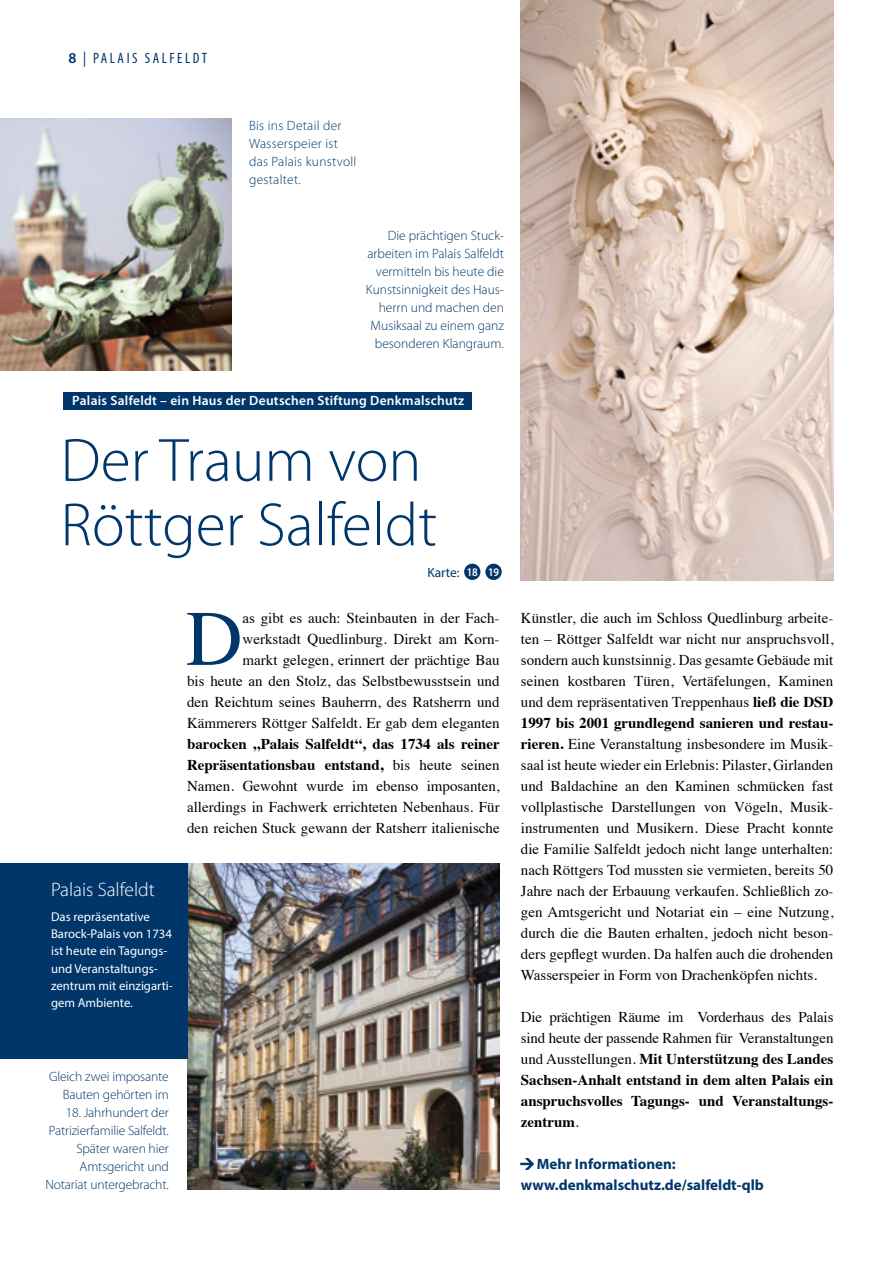
<style>
.page{position:relative;width:893px;height:1263px;background:#fff}
.page>*{position:absolute;margin:0;border:0;box-sizing:border-box;transform-origin:0 0}
._03_Text_Initial{font:78.45px "Times";color:#00366a}
._01_head{font:300 61.5px "Myriad Pro";color:#00366a}
._05_Bu{font:300 19.5px "Myriad Pro";color:#fff}
._03_Text_Initial-2{font:15px/21px "Times";color:#000;text-align:justify}
._03_Text{font:700 15px/21px "Times";color:#000;text-align:justify}
.www{font:700 15px/21px "Myriad Pro";color:#00366a}
.t1{font:condensed 15px "Myriad Pro";letter-spacing:.17em;color:#00366a}
._05_Bu-2{font:300 13.5px/18px "Myriad Pro";color:#00366a;text-align:right}
._05_Bu-3{font:300 13.5px/18px "Myriad Pro";letter-spacing:.02em;color:#00366a}
._01_head-2{font:600 13.5px "Myriad Pro";letter-spacing:.02em;color:#fff}
._01_head-3{font:13.5px "Myriad Pro";letter-spacing:.005em;color:#00366a}
._05_Bu-4{font:12.75px/17.1px "Myriad Pro";color:#fff}
.Zahl{font:600 11.7px "Myriad Pro";color:#fff;scale:.9 1}
.s1{font-weight:600;font-stretch:normal}
.s2{font-weight:700}
.s3{font-weight:400}
.s4{font-family:"Arrowdyn";font-weight:500}
</style>
<div class="page">
<img style="left:521px;top:0;width:312px;height:581px">
<svg style="left:520px;top:1158px;width:15px;height:12px"></svg>
<img style="left:187px;top:863px;width:313px;height:326px">
<img style="left:0;top:119px;width:232px;height:252px">
<div style="left:464px;top:564px;width:16px;height:16px;background:#00366a;border-radius:50%"></div>
<div style="left:485px;top:564px;width:17px;height:16px;background:#00366a;border-radius:50%"></div>
<div style="left:64px;top:392px;width:408px;height:17px;background:#00366a"></div>
<div style="left:0;top:863px;width:187px;height:196px;background:#00366a"></div>
<p class="t1" style="left:68px;top:50px;width:140px"><span class="s1">8</span> | PALAIS SALFELDT</p>
<p class="_05_Bu-3" style="left:249px;top:117px;width:109px">Bis ins Detail der<br>Wasserspeier ist das Palais kunstvoll gestaltet.</p>
<p class="_05_Bu-2" style="left:366px;top:227px;width:139px">Die prächtigen Stuck&shy;arbeiten im Palais Salfeldt vermitteln bis heute die<br>Kunstsinnigkeit des Haus&shy;herrn und machen den<br>Musiksaal zu einem ganz besonderen Klangraum.</p>
<p class="_01_head-2" style="left:72px;top:393px;width:393px">Palais Salfeldt – ein Haus der Deutschen Stiftung Denkmalschutz</p>
<p class="_01_head" style="left:61px;top:426px;width:362px">Der Traum von</p>
<p class="_01_head" style="left:61px;top:491px;width:378px">Röttger Salfeldt</p>
<p class="_01_head-3" style="left:427px;top:564px;width:34px">Karte:</p>
<p class="Zahl" style="left:467px;top:565px;width:14px">18</p>
<p class="Zahl" style="left:488px;top:565px;width:14px">19</p>
<p class="_03_Text_Initial-2" style="left:187px;top:606px;width:314px;text-align:right">as gibt es auch: Steinbauten in der Fach&shy;werkstadt Quedlinburg. Direkt am Korn-<br>markt gelegen, erinnert der prächtige Bau<br>bis heute an den Stolz, das Selbstbewusstsein und den Reichtum seines Bauherrn, des Ratsherrn und Kämmerers Röttger Salfeldt. Er gab dem eleganten <span class="s2">barocken „Palais Salfeldt“, das 1734 als reiner Repräsentationsbau entstand,</span> bis heute seinen Namen. Gewohnt wurde im ebenso imposanten, allerdings in Fachwerk errichteten Nebenhaus. Für den reichen Stuck gewann der Ratsherr italienische</p>
<p class="_03_Text_Initial" style="left:186px;top:565px;width:58px">D</p>
<p class="_05_Bu" style="left:51px;top:878px;width:105px">Palais Salfeldt</p>
<p class="_05_Bu-4" style="left:51px;top:908px;width:123px">Das repräsentative<br>Barock-Palais von 1734 ist heute ein Tagungs&shy;und Veranstaltungs&shy;zentrum mit einzigarti&shy;gem Ambiente.</p>
<p class="_05_Bu-2" style="left:49px;top:1068px;width:121px">Gleich zwei imposante<br>Bauten gehörten im</p>
<p class="_05_Bu-2" style="left:45px;top:1104px;width:125px">18. Jahrhundert der<br>Patrizierfamilie Salfeldt.<br>Später waren hier<br>Amtsgericht und<br>Notariat untergebracht.</p>
<p class="_03_Text_Initial-2" style="left:521px;top:606px;width:314px">Künstler, die auch im Schloss Quedlinburg arbeite&shy;ten – Röttger Salfeldt war nicht nur anspruchsvoll, sondern auch kunstsinnig. Das gesamte Gebäude mit seinen kostbaren Türen, Vertäfelungen, Kaminen und dem repräsentativen Treppenhaus <span class="s2">ließ die DSD 1997 bis 2001 grundlegend sanieren und restau&shy;rieren.</span> Eine Veranstaltung insbesondere im Musik&shy;saal ist heute wieder ein Erlebnis: Pilaster, Girlanden und Baldachine an den Kaminen schmücken fast vollplastische Darstellungen von Vögeln, Musik&shy;instrumenten und Musikern. Diese Pracht konnte die Familie Salfeldt jedoch nicht lange unterhalten: nach Röttgers Tod mussten sie vermieten, bereits 50<br>Jahre nach der Erbauung verkaufen. Schließlich zo&shy;gen Amtsgericht und Notariat ein – eine Nutzung, durch die die Bauten erhalten, jedoch nicht beson&shy;ders gepflegt wurden. Da halfen auch die drohenden Wasserspeier in Form von Drachenköpfen nichts.</p>
<p class="_03_Text" style="left:521px;top:1005px;width:314px"><span class="s3">Die prächtigen Räume im Vorderhaus des Palais sind heute der passende Rahmen für Veranstaltungen und Ausstellungen.</span> Mit Unterstützung des Landes Sachsen-Anhalt entstand in dem alten Palais ein anspruchsvolles Tagungs- und Veranstaltungs&shy;zentrum<span class="s3">.</span></p>
<p class="www" style="left:521px;top:1153px;width:244px"><span class="s4">e</span> Mehr Informationen: www.denkmalschutz.de/salfeldt-qlb</p>
</div>
